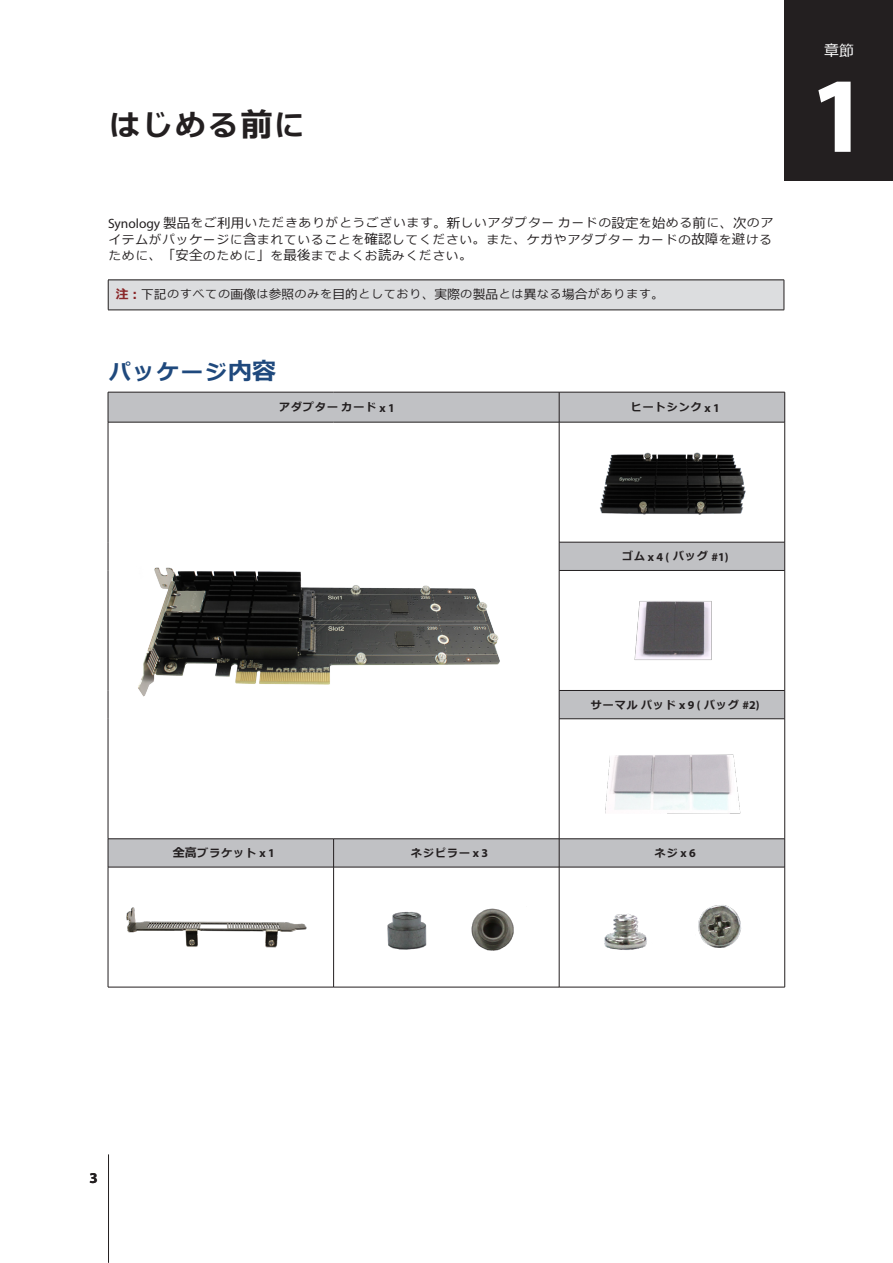
<style>
.page{position:relative;width:893px;height:1263px;background:#fff}
.page>*{position:absolute;margin:0;border:0;box-sizing:border-box;transform-origin:0 0}
.ChapterNum{font:700 108px "Myriad Pro";color:#fff}
.H1-ChapterTitle{font:700 29.85px "Meiryo";color:#231f20}
.H3-sidebar{font:700 21.6px "Meiryo";letter-spacing:.11em;color:#1f497d}
.Chapter-center{font:15px "Meiryo";color:#fff}
.PageNumber-sidebar{font:700 15px "Myriad Pro";color:#231f20}
.Body-sidebar{font:12.15px/16.2px "Meiryo";letter-spacing:.11em;color:#231f20;text-align:justify}
.XHeadCenter{font:700 12px "Myriad Pro";color:#231f20}
.Warning-sidebar{font:11.55px "Meiryo";letter-spacing:.11em;color:#231f20}
.XHeadCenter-2{font:700 10.8px "Meiryo";letter-spacing:.11em;color:#231f20}
.s1{font-size:33px}
.s2{font-family:"Myriad Pro";font-size:13.5px}
.s3{font-size:13.5px}
.s4{font-weight:700;font-size:12.75px;color:#8a2628}
.s5{font-size:12.75px}
.s6{font-size:24px}
.s7{font-family:"Myriad Pro";font-size:12px}
.s8{font-family:"Meiryo";font-size:10.8px}
.s9{font-size:12px}
</style>
<div class="page">
<div style="left:108px;top:280px;width:676px;height:30px;background:#dcdddf"></div>
<hr style="left:108px;top:280px;width:676px;height:1px;background:#231f20">
<hr style="left:108px;top:280px;width:1px;height:30px;background:#231f20">
<hr style="left:784px;top:280px;width:1px;height:30px;background:#231f20">
<hr style="left:108px;top:310px;width:676px;height:1px;background:#231f20">
<svg style="left:109px;top:393px;width:675px;height:474px"></svg>
<hr style="left:108px;top:392px;width:226px;height:1px;background:#231f20">
<hr style="left:108px;top:392px;width:1px;height:30px;background:#231f20">
<hr style="left:334px;top:392px;width:225px;height:1px;background:#231f20">
<hr style="left:559px;top:392px;width:226px;height:1px;background:#231f20">
<hr style="left:559px;top:392px;width:1px;height:30px;background:#231f20">
<hr style="left:784px;top:392px;width:1px;height:30px;background:#231f20">
<hr style="left:108px;top:422px;width:226px;height:1px;background:#231f20">
<hr style="left:108px;top:422px;width:1px;height:120px;background:#231f20">
<hr style="left:334px;top:422px;width:225px;height:1px;background:#231f20">
<svg style="left:108px;top:542px;width:1px;height:28px"></svg>
<hr style="left:108px;top:570px;width:1px;height:120px;background:#231f20">
<svg style="left:108px;top:690px;width:1px;height:29px"></svg>
<hr style="left:108px;top:719px;width:1px;height:120px;background:#231f20">
<hr style="left:559px;top:422px;width:226px;height:1px;background:#231f20">
<hr style="left:559px;top:422px;width:1px;height:120px;background:#231f20">
<hr style="left:784px;top:422px;width:1px;height:120px;background:#231f20">
<hr style="left:559px;top:542px;width:226px;height:1px;background:#231f20">
<svg style="left:559px;top:542px;width:1px;height:28px"></svg>
<svg style="left:784px;top:542px;width:1px;height:28px"></svg>
<hr style="left:559px;top:570px;width:226px;height:1px;background:#231f20">
<hr style="left:559px;top:570px;width:1px;height:120px;background:#231f20">
<hr style="left:784px;top:570px;width:1px;height:120px;background:#231f20">
<hr style="left:559px;top:719px;width:1px;height:120px;background:#231f20">
<hr style="left:784px;top:719px;width:1px;height:120px;background:#231f20">
<hr style="left:108px;top:867px;width:1px;height:120px;background:#231f20">
<hr style="left:333px;top:867px;width:1px;height:120px;background:#231f20">
<hr style="left:559px;top:867px;width:1px;height:120px;background:#231f20">
<hr style="left:784px;top:867px;width:1px;height:120px;background:#231f20">
<hr style="left:108px;top:987px;width:226px;height:1px;background:#231f20">
<hr style="left:334px;top:987px;width:225px;height:1px;background:#231f20">
<hr style="left:559px;top:987px;width:226px;height:1px;background:#231f20">
<svg style="left:559px;top:691px;width:1px;height:27px"></svg>
<svg style="left:784px;top:691px;width:1px;height:27px"></svg>
<hr style="left:559px;top:690px;width:226px;height:1px;background:#231f20">
<hr style="left:559px;top:718px;width:226px;height:1px;background:#231f20">
<svg style="left:108px;top:839px;width:1px;height:28px"></svg>
<hr style="left:108px;top:838px;width:226px;height:1px;background:#231f20">
<svg style="left:333px;top:839px;width:1px;height:28px"></svg>
<hr style="left:334px;top:838px;width:225px;height:1px;background:#231f20">
<svg style="left:559px;top:839px;width:1px;height:28px"></svg>
<svg style="left:784px;top:839px;width:1px;height:28px"></svg>
<hr style="left:559px;top:838px;width:226px;height:1px;background:#231f20">
<hr style="left:108px;top:867px;width:226px;height:1px;background:#231f20">
<hr style="left:334px;top:867px;width:225px;height:1px;background:#231f20">
<hr style="left:559px;top:867px;width:226px;height:1px;background:#231f20">
<img style="left:125px;top:474px;width:412px;height:238px">
<img style="left:371px;top:604px;width:17px;height:5px">
<img style="left:375px;top:636px;width:18px;height:5px">
<img style="left:576px;top:429px;width:210px;height:90px">
<img style="left:576px;top:576px;width:210px;height:92px">
<img style="left:576px;top:729px;width:210px;height:85px">
<img style="left:126px;top:907px;width:181px;height:41px">
<img style="left:387px;top:912px;width:40px;height:38px">
<img style="left:471px;top:883px;width:89px;height:81px">
<img style="left:604px;top:905px;width:137px;height:45px">
<div style="left:785px;top:0;width:108px;height:180px;background:#231f20"></div>
<hr style="left:108px;top:1154px;width:1px;height:109px;background:#231f20">
<p class="H1-ChapterTitle" style="left:110px;top:104px;width:196px">はじめる<span class="s1">前</span>に</p>
<p class="Body-sidebar" style="left:108px;top:215px;width:666px"><span class="s2">Synology</span> <span class="s3">製品</span>をご<span class="s3">利用</span>いただきありがとうございます<span class="s3">。新</span>しいアダプターカードの<span class="s3">設定</span>を<span class="s3">始</span>める<span class="s3">前</span>に<span class="s3">、次</span>のアイテムがパッケージに<span class="s3">含</span>まれていることを<span class="s3">確認</span>してください<span class="s3">。</span>また<span class="s3">、</span>ケガやアダプターカードの<span class="s3">故障</span>を<span class="s3">避</span>けるために<span class="s3">、「安全</span>のために<span class="s3">」</span>を<span class="s3">最後</span>までよくお<span class="s3">読</span>みください<span class="s3">。</span></p>
<p class="Warning-sidebar" style="left:116px;top:286px;width:550px"><span class="s4">注︓</span><span class="s5">下記</span>のすべての<span class="s5">画像</span>は<span class="s5">参照</span>のみを<span class="s5">目的</span>としており<span class="s5">、実際</span>の<span class="s5">製品</span>とは<span class="s5">異</span>なる<span class="s5">場合</span>があります<span class="s5">。</span></p>
<p class="H3-sidebar" style="left:109px;top:356px;width:168px">パッケージ<span class="s6">内容</span></p>
<p class="XHeadCenter-2" style="left:279px;top:400px;width:117px">アダプターカード <span class="s7">x 1</span></p>
<p class="XHeadCenter-2" style="left:631px;top:400px;width:91px">ヒートシンク <span class="s7">x 1</span></p>
<p class="Chapter-center" style="left:824px;top:40px;width:31px">章節</p>
<p class="ChapterNum" style="left:809px;top:45px;width:61px">1</p>
<p class="XHeadCenter" style="left:622px;top:549px;width:108px"><span class="s8">ゴム</span> x 4 ( <span class="s8">バッグ</span> #1)</p>
<p class="XHeadCenter-2" style="left:591px;top:697px;width:170px">サーマルパッド <span class="s7">x 9 (</span> バッグ <span class="s7">#2)</span></p>
<p class="XHeadCenter-2" style="left:173px;top:845px;width:103px"><span class="s9">全高</span>ブラケット <span class="s7">x 1</span></p>
<p class="XHeadCenter-2" style="left:411px;top:845px;width:79px">ネジピラー <span class="s7">x 3</span></p>
<p class="XHeadCenter-2" style="left:655px;top:845px;width:43px">ネジ <span class="s7">x 6</span></p>
<p class="PageNumber-sidebar" style="left:90px;top:1168px;width:10px">3</p>
</div>
